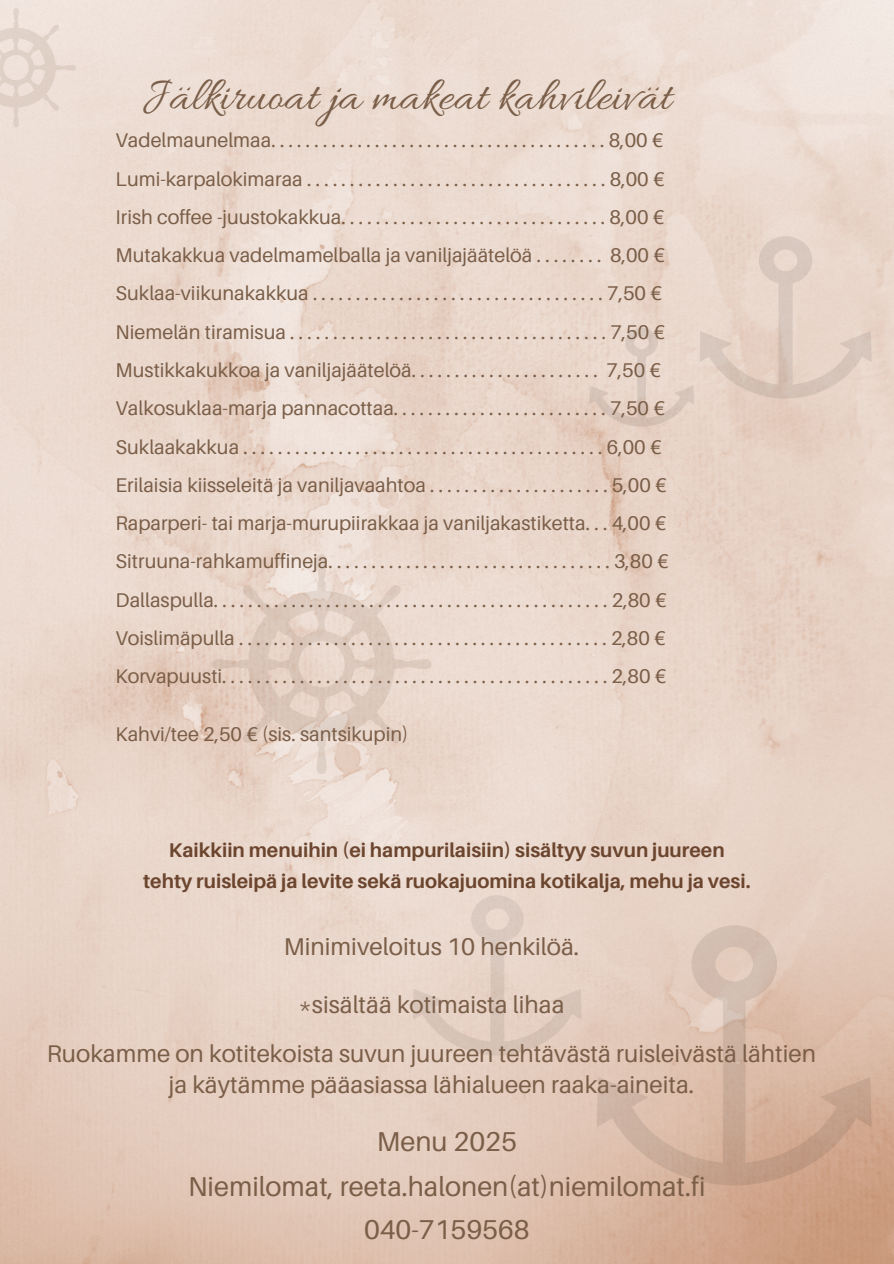
<style>
.page{position:relative;width:894px;height:1264px;background:#fff}
.page>*{position:absolute;margin:0;border:0;box-sizing:border-box;transform-origin:0 0}
.t1{font:48.45px "Allura";color:#7a5e48}
.t2{font:27.3px "Aileron";color:#7a5e48}
.t3{font:24.15px "Aileron";color:#7a5e48}
.t4{font:19.8px "Aileron";color:#7a5e48}
.t5{font:700 19.8px/31.8px "Aileron";color:#6c452e;text-align:center}
</style>
<div class="page">
<img style="left:0;top:0;width:893px;height:1263px">
<svg style="left:212px;top:554px;width:219px;height:219px"></svg>
<svg style="left:589px;top:328px;width:104px;height:99px"></svg>
<svg style="left:596px;top:925px;width:275px;height:260px"></svg>
<svg style="left:699px;top:236px;width:172px;height:162px"></svg>
<svg style="left:413px;top:895px;width:168px;height:160px"></svg>
<svg style="left:0;top:8px;width:75px;height:119px"></svg>
<p class="t1" style="left:142px;top:69px;width:531px">Jälkiruoat ja makeat kahvileivät</p>
<h1 class="t4" style="left:116px;top:128px;width:549px">Vadelmaunelmaa.......................................8,00€</h1>
<p class="t4" style="left:116px;top:166px;width:550px">Lumi-karpalokimaraa...................................8,00€</p>
<p class="t4" style="left:116px;top:205px;width:550px">Irishcoffee-juustokakkua...............................8,00€</p>
<p class="t4" style="left:116px;top:243px;width:550px">Mutakakkua vadelmamelballa ja vaniljajäätelöä . . . . . . . . 8,00 €</p>
<p class="t4" style="left:116px;top:281px;width:547px">Suklaa-viikunakakkua..................................7,50€</p>
<p class="t4" style="left:116px;top:319px;width:550px">Niemeläntiramisua.....................................7,50€</p>
<p class="t4" style="left:116px;top:358px;width:547px">Mustikkakukkoa ja vaniljajäätelöä. . . . . . . . . . . . . . . . . . . . . . 7,50 €</p>
<p class="t4" style="left:116px;top:396px;width:550px">Valkosuklaa-marja pannacottaa. . . . . . . . . . . . . . . . . . . . . . . . . 7,50 €</p>
<p class="t4" style="left:116px;top:434px;width:547px">Suklaakakkua..........................................6,00€</p>
<p class="t4" style="left:116px;top:472px;width:552px">Erilaisia kiisseleitä ja vaniljavaahtoa . . . . . . . . . . . . . . . . . . . . . 5,00 €</p>
<p class="t4" style="left:116px;top:511px;width:552px">Raparperi- tai marja-murupiirakkaa ja vaniljakastiketta. . . 4,00 €</p>
<p class="t4" style="left:116px;top:549px;width:554px">Sitruuna-rahkamuffineja.................................3,80€</p>
<p class="t4" style="left:116px;top:587px;width:552px">Dallaspulla..............................................2,80€</p>
<p class="t4" style="left:116px;top:625px;width:551px">Voislimäpulla...........................................2,80€</p>
<p class="t4" style="left:116px;top:664px;width:552px">Korvapuusti.............................................2,80€</p>
<p class="t4" style="left:116px;top:721px;width:294px">Kahvi/tee 2,50 € (sis. santsikupin)</p>
<p class="t5" style="left:143px;top:833px;width:608px">Kaikkiin menuihin (ei hampurilaisiin) sisältyy suvun juureen tehty ruisleipä ja levite sekä ruokajuomina kotikalja, mehu ja vesi.</p>
<p class="t3" style="left:283px;top:931px;width:297px">Minimiveloitus 10 henkilöä.</p>
<p class="t3" style="left:298px;top:989px;width:267px">*sisältää kotimaista lihaa</p>
<p class="t3" style="left:47px;top:1038px;width:770px">Ruokamme on kotitekoista suvun juureen tehtävästä ruisleivästä lähtien</p>
<h4 class="t3" style="left:169px;top:1070px;width:527px">ja käytämme pääasiassa lähialueen raaka-aineita.</h4>
<p class="t2" style="left:376px;top:1124px;width:141px">Menu 2025</p>
<p class="t2" style="left:188px;top:1169px;width:519px">Niemilomat, reeta.halonen(at)niemilomat.fi</p>
<h3 class="t2" style="left:364px;top:1212px;width:167px">040-7159568</h3>
</div>
